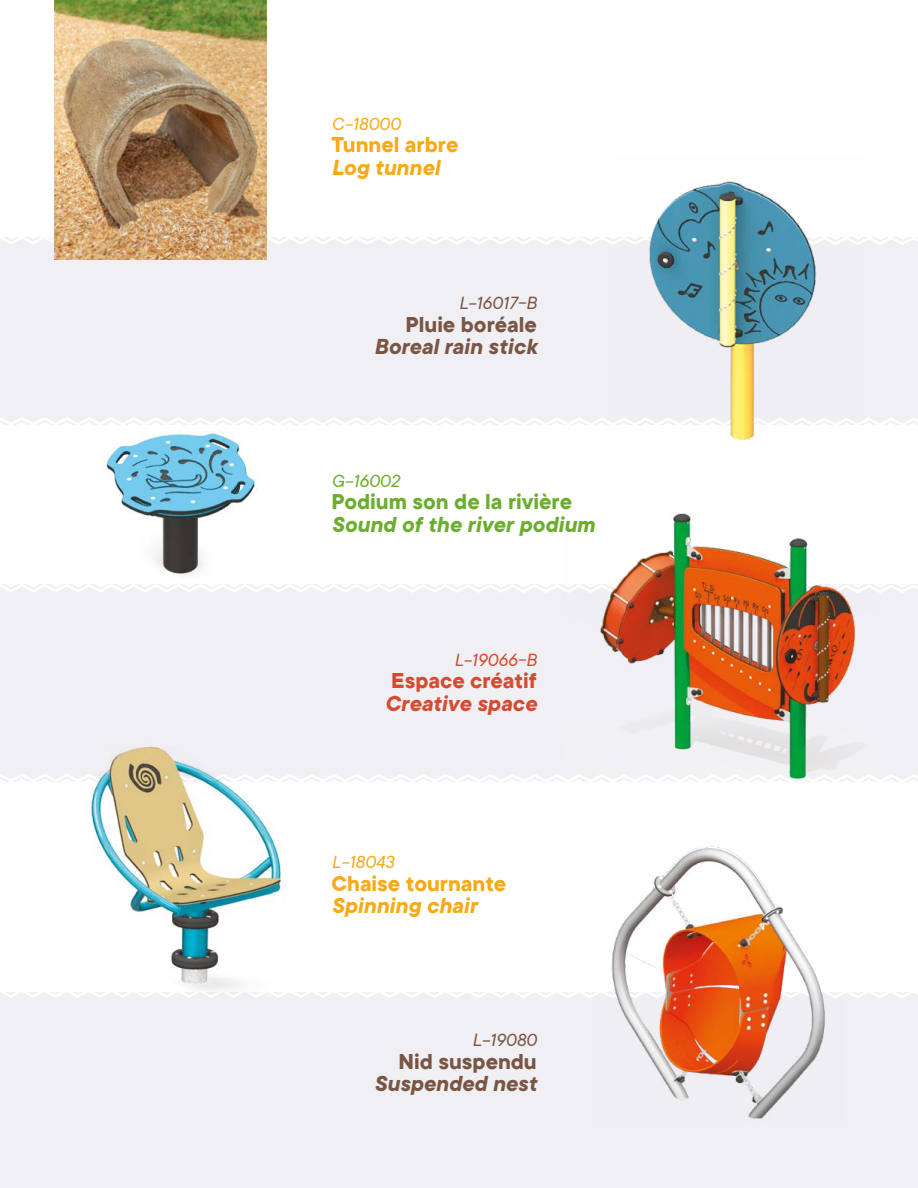
<style>
.page{position:relative;width:918px;height:1188px;background:#fff}
.page>*{position:absolute;margin:0;border:0;box-sizing:border-box;transform-origin:0 0}
.t1{font:italic 700 24px "TT Commons";color:#795543}
.t2{font:700 24px "TT Commons";color:#f8a916}
.t3{font:700 24px "TT Commons";color:#795543}
.t4{font:italic 700 24px "TT Commons";color:#f8a916}
.t5{font:italic 700 24px "TT Commons";color:#6bae2e}
.t6{font:700 24px "TT Commons";color:#6bae2e}
.t7{font:700 24px "TT Commons";color:#d54b30}
.t8{font:italic 700 24px "TT Commons";color:#d54b30}
.t9{font:italic 19.5px "TT Commons";color:#795543}
.t10{font:italic 19.5px "TT Commons";color:#f8a916}
.t11{font:italic 19.5px "TT Commons";color:#d54b30}
.t12{font:italic 19.5px "TT Commons";color:#6bae2e}
</style>
<div class="page">
<div style="left:0;top:992px;width:918px;height:196px;background:#f0eff3"></div>
<div style="left:0;top:584px;width:918px;height:197px;background:#f0eff3"></div>
<div style="left:0;top:237px;width:918px;height:187px;background:#f0eff3"></div>
<svg style="left:0;top:584px;width:918px;height:9px"></svg>
<svg style="left:0;top:417px;width:918px;height:8px"></svg>
<svg style="left:0;top:225px;width:918px;height:20px"></svg>
<svg style="left:1px;top:992px;width:917px;height:6px"></svg>
<img style="left:564px;top:513px;width:310px;height:231px">
<img style="left:80px;top:417px;width:203px;height:176px">
<img style="left:54px;top:0;width:212px;height:259px">
<img style="left:610px;top:181px;width:254px;height:259px">
<img style="left:592px;top:846px;width:251px;height:273px">
<svg style="left:0;top:744px;width:918px;height:38px"></svg>
<img style="left:46px;top:744px;width:259px;height:254px">
<p class="t10" style="left:332px;top:113px;width:71px">C-18000</p>
<p class="t2" style="left:332px;top:129px;width:128px">Tunnel arbre</p>
<p class="t4" style="left:332px;top:154px;width:110px">Log tunnel</p>
<p class="t9" style="left:459px;top:293px;width:80px">L-16017-B</p>
<p class="t3" style="left:405px;top:308px;width:133px">Pluie boréale</p>
<p class="t1" style="left:374px;top:333px;width:164px">Boreal rain stick</p>
<p class="t12" style="left:332px;top:470px;width:70px">G-16002</p>
<p class="t6" style="left:332px;top:486px;width:242px">Podium son de la rivière</p>
<p class="t5" style="left:332px;top:511px;width:265px">Sound of the river podium</p>
<p class="t11" style="left:454px;top:649px;width:84px">L-19066-B</p>
<p class="t7" style="left:391px;top:665px;width:147px">Espace créatif</p>
<p class="t8" style="left:385px;top:690px;width:154px">Creative space</p>
<p class="t10" style="left:332px;top:852px;width:64px">L-18043</p>
<p class="t2" style="left:332px;top:868px;width:176px">Chaise tournante</p>
<p class="t4" style="left:332px;top:892px;width:147px">Spinning chair</p>
<p class="t9" style="left:472px;top:1030px;width:66px">L-19080</p>
<p class="t3" style="left:399px;top:1045px;width:140px">Nid suspendu</p>
<p class="t1" style="left:374px;top:1070px;width:164px">Suspended nest</p>
</div>
